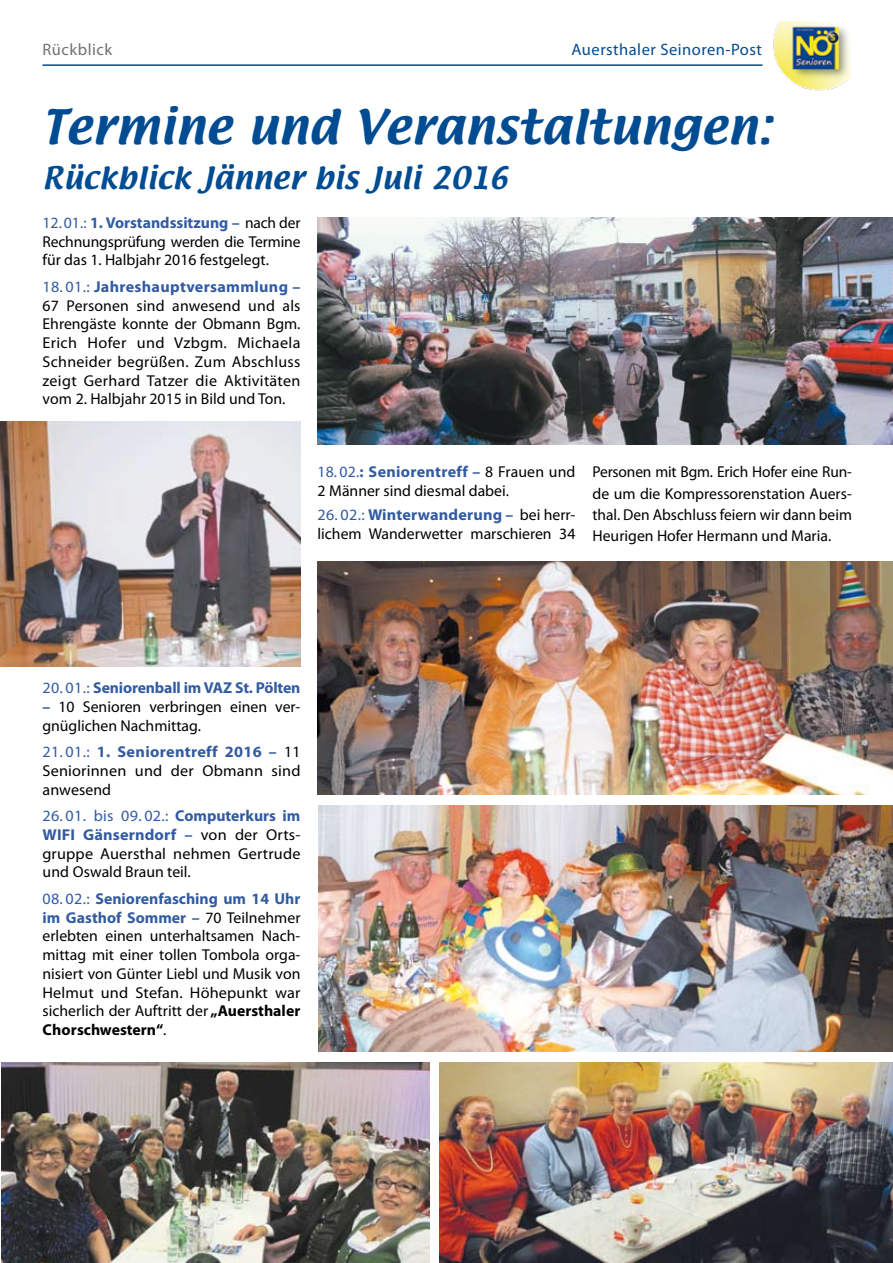
<style>
.page{position:relative;width:893px;height:1263px;background:#fff}
.page>*{position:absolute;margin:0;border:0;box-sizing:border-box;transform-origin:0 0}
.t1{font:42px "Textile";letter-spacing:.02em;color:#004c93;scale:1.05 1}
.t2{font:27px "Textile";letter-spacing:.02em;color:#004c93;scale:1.05 1}
.t3{font:16.5px "Myriad Pro";letter-spacing:.03em;color:#004c93}
.t4{font:16.5px "Myriad Pro";letter-spacing:.03em;color:#707173}
.t5{font:15.75px/18.8px "Myriad Pro";color:#000;text-align:justify}
.t6{font:700 15.75px "Myriad Pro";letter-spacing:-.01em;color:#325ba2}
.s1{color:#325ba2}
.s2{font-weight:700;color:#325ba2}
.s3{font-weight:400}
.s4{font-weight:700}
</style>
<div class="page">
<hr style="left:43px;top:64px;width:720px;height:2px;background:#004c93">
<img style="left:773px;top:21px;width:77px;height:70px">
<img style="left:0;top:422px;width:300px;height:244px">
<img style="left:1px;top:1062px;width:428px;height:201px">
<img style="left:440px;top:1062px;width:453px;height:201px">
<img style="left:318px;top:806px;width:575px;height:245px">
<img style="left:317px;top:561px;width:576px;height:234px">
<img style="left:317px;top:217px;width:576px;height:228px">
<p class="t4" style="left:43px;top:39px;width:71px">Rückblick</p>
<p class="t3" style="left:572px;top:39px;width:192px">Auersthaler Seinoren-Post</p>
<h1 class="t1" style="left:43px;top:97px;width:695px">Termine und Veranstaltungen:</h1>
<h2 class="t2" style="left:43px;top:159px;width:445px">Rückblick Jänner bis Juli 2016</h2>
<p class="t5" style="left:43px;top:213px;width:259px"><span class="s1">12.01.:</span> <span class="s2">1. Vorstandssitzung –</span> nach der Rechnungsprüfung werden die Termine für das 1. Halbjahr 2016 festgelegt.</p>
<p class="t5" style="left:43px;top:277px;width:259px"><span class="s1">18. 01.:</span> <span class="s2">Jahreshauptversammlung – </span>67 Personen sind anwesend und als Ehrengäste konnte der Obmann Bgm.<br>Erich Hofer und Vzbgm. Michaela Schneider begrüßen. Zum Abschluss zeigt Gerhard Tatzer die Aktivitäten vom 2. Halbjahr 2015 in Bild und Ton.</p>
<p class="t5" style="left:317px;top:463px;width:259px"><span class="s1">18. 02.</span><span class="s2">: Seniorentreff –</span> 8 Frauen und<br>2 Männer sind diesmal dabei.</p>
<p class="t5" style="left:317px;top:505px;width:259px"><span class="s1">26. 02.:</span> <span class="s2">Winterwanderung –</span> bei herr&shy;lichem Wanderwetter marschieren 34</p>
<p class="t5" style="left:592px;top:461px;width:261px;line-height:21.1px">Personen mit Bgm. Erich Hofer eine Run&shy;de um die Kompressorenstation Auers&shy;thal. Den Abschluss feiern wir dann beim Heurigen Hofer Hermann und Maria.</p>
<p class="t6" style="left:43px;top:678px;width:259px"><span class="s3">20. 01.:</span> Seniorenball im VAZ St. Pölten</p>
<p class="t5" style="left:43px;top:697px;width:259px"><span class="s2">–</span> 10 Senioren verbringen einen ver&shy;gnüglichen Nachmittag.</p>
<p class="t5" style="left:43px;top:742px;width:259px"><span class="s1">21. 01.:</span> <span class="s2">1. Seniorentreff 2016 –</span> 11<br>Seniorinnen und der Obmann sind anwesend</p>
<p class="t5" style="left:43px;top:806px;width:259px"><span class="s1">26. 01. bis 09. 02.:</span> <span class="s2">Computerkurs im WIFI Gänserndorf –</span> von der Orts&shy;gruppe Auersthal nehmen Gertrude und Oswald Braun teil.</p>
<p class="t5" style="left:43px;top:889px;width:259px"><span class="s1">08. 02.:</span> <span class="s2">Seniorenfasching um 14 Uhr im Gasthof Sommer –</span> 70 Teilnehmer erlebten einen unterhaltsamen Nach&shy;mittag mit einer tollen Tombola orga&shy;nisiert von Günter Liebl und Musik von Helmut und Stefan. Höhepunkt war sicherlich der Auftritt der <span class="s4">„Auersthaler Chorschwestern“</span>.</p>
</div>
